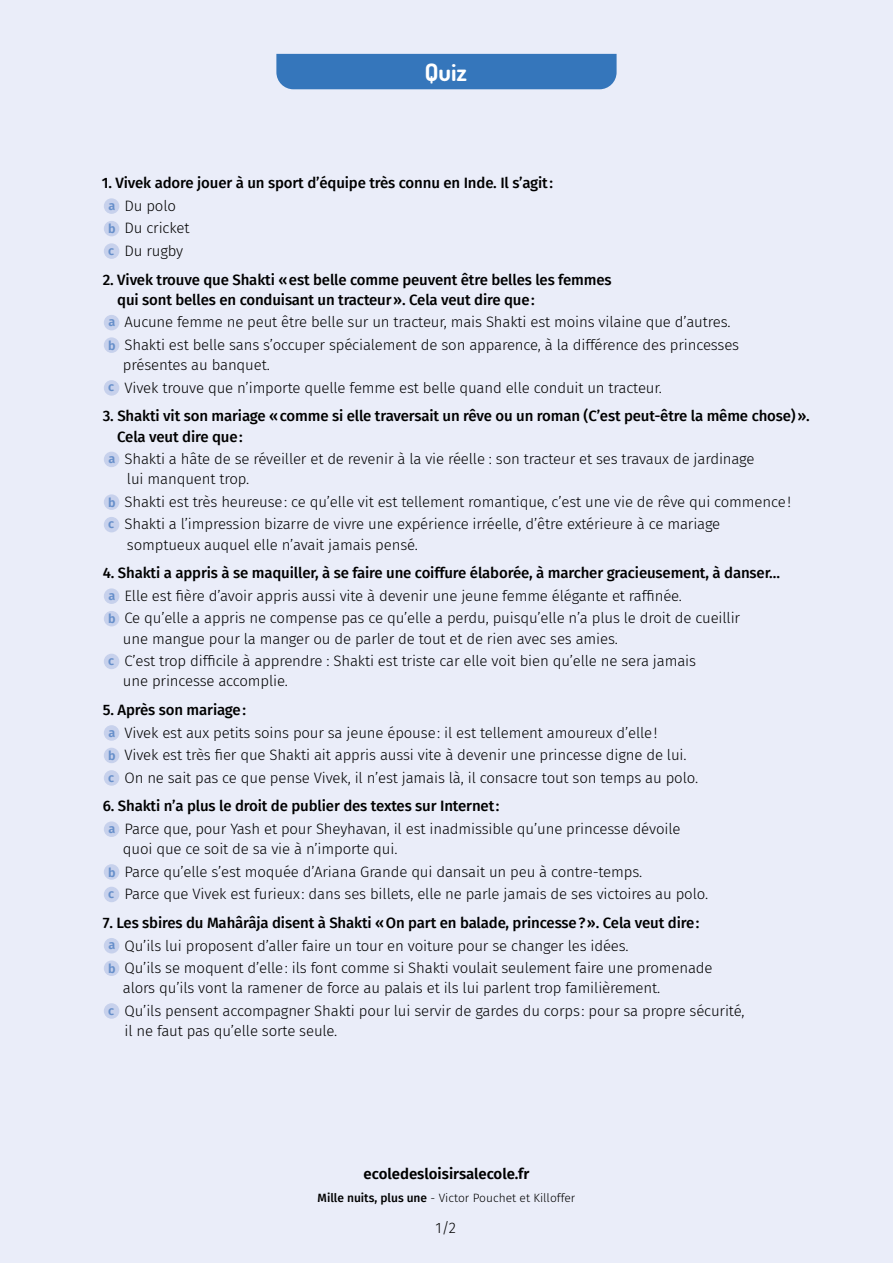
<style>
.page{position:relative;width:893px;height:1263px;background:#eaedf9}
.page>*{position:absolute;margin:0;border:0;box-sizing:border-box;transform-origin:0 0}
.t1{font:700 24px "Dosis";color:#fff}
.t2{font:300 15px/22.5px "Fira Sans";letter-spacing:-.01em;color:#000}
.t3{font:500 15px/22.5px "Fira Sans";letter-spacing:-.01em;color:#000}
.t4{font:600 15px "Fira Sans";color:#000}
.t5{font:300 12px "Fira Sans";color:#000}
.s1{font-weight:600;font-size:12.6px;color:#678fca}
.s2{font-weight:300}
.s3{font-weight:500}
</style>
<div class="page">
<div style="left:276px;top:54px;width:341px;height:35px;background:#3576bb"></div>
<div style="left:104px;top:198px;width:15px;height:16px;background:#c7d1ec;border-radius:50%"></div>
<div style="left:104px;top:221px;width:15px;height:15px;background:#c7d1ec;border-radius:50%"></div>
<div style="left:104px;top:243px;width:15px;height:16px;background:#c7d1ec;border-radius:50%"></div>
<div style="left:104px;top:315px;width:15px;height:15px;background:#c7d1ec;border-radius:50%"></div>
<div style="left:104px;top:337px;width:15px;height:16px;background:#c7d1ec;border-radius:50%"></div>
<div style="left:104px;top:380px;width:15px;height:16px;background:#c7d1ec;border-radius:50%"></div>
<div style="left:104px;top:452px;width:15px;height:15px;background:#c7d1ec;border-radius:50%"></div>
<div style="left:104px;top:494px;width:15px;height:16px;background:#c7d1ec;border-radius:50%"></div>
<div style="left:104px;top:517px;width:15px;height:15px;background:#c7d1ec;border-radius:50%"></div>
<div style="left:104px;top:588px;width:15px;height:16px;background:#c7d1ec;border-radius:50%"></div>
<div style="left:104px;top:611px;width:15px;height:15px;background:#c7d1ec;border-radius:50%"></div>
<div style="left:104px;top:654px;width:15px;height:15px;background:#c7d1ec;border-radius:50%"></div>
<div style="left:104px;top:725px;width:15px;height:16px;background:#c7d1ec;border-radius:50%"></div>
<div style="left:104px;top:748px;width:15px;height:15px;background:#c7d1ec;border-radius:50%"></div>
<div style="left:104px;top:770px;width:15px;height:16px;background:#c7d1ec;border-radius:50%"></div>
<div style="left:104px;top:821px;width:15px;height:16px;background:#c7d1ec;border-radius:50%"></div>
<div style="left:104px;top:864px;width:15px;height:16px;background:#c7d1ec;border-radius:50%"></div>
<div style="left:104px;top:887px;width:15px;height:15px;background:#c7d1ec;border-radius:50%"></div>
<div style="left:104px;top:938px;width:15px;height:15px;background:#c7d1ec;border-radius:50%"></div>
<div style="left:104px;top:960px;width:15px;height:16px;background:#c7d1ec;border-radius:50%"></div>
<div style="left:104px;top:1003px;width:15px;height:16px;background:#c7d1ec;border-radius:50%"></div>
<h1 class="t1" style="left:425px;top:57px;width:44px">Quiz</h1>
<p class="t3" style="left:108px;top:171px;width:446px;text-indent:-6px">1. Vivek adore jouer à un sport d’équipe très connu en Inde. Il s’agit: <span class="s1">a</span> <span class="s2">Du polo<br></span><span class="s1">b</span> <span class="s2">Du cricket<br></span><span class="s1">c</span> <span class="s2">Du rugby</span></p>
<p class="t3" style="left:117px;top:269px;width:496px;line-height:20.2px;text-indent:-14px">2. Vivek trouve que Shakti «est belle comme peuvent être belles les femmes qui sont belles en conduisant un tracteur». Cela veut dire que:</p>
<p class="t2" style="left:108px;top:311px;width:633px"><span class="s1">a</span> Aucune femme ne peut être belle sur un tracteur, mais Shakti est moins vilaine que d’autres. <span class="s1">b</span> Shakti est belle sans s’occuper spécialement de son apparence, à la différence des princesses</p>
<p class="t2" style="left:108px;top:354px;width:555px;text-indent:15px">présentes au banquet.<br><span class="s1">c</span> Vivek trouve que n’importe quelle femme est belle quand elle conduit un tracteur.</p>
<p class="t3" style="left:117px;top:405px;width:694px;line-height:20.2px;text-indent:-14px">3. Shakti vit son mariage «comme si elle traversait un rêve ou un roman (C’est peut-être la même chose)».<br>Cela veut dire que:</p>
<p class="t2" style="left:127px;top:449px;width:629px;line-height:20.2px;text-indent:-19px"><span class="s1">a</span> Shakti a hâte de se réveiller et de revenir à la vie réelle : son tracteur et ses travaux de jardinage lui manquent trop.</p>
<p class="t2" style="left:108px;top:490px;width:684px"><span class="s1">b</span> Shakti est très heureuse: ce qu’elle vit est tellement romantique, c’est une vie de rêve qui commence! <span class="s1">c</span> Shakti a l’impression bizarre de vivre une expérience irréelle, d’être extérieure à ce mariage</p>
<p class="t2" style="left:127px;top:533px;width:293px">somptueux auquel elle n’avait jamais pensé.</p>
<p class="t2" style="left:108px;top:562px;width:674px;text-indent:-5px"><span class="s3">4. Shakti a appris à se maquiller, à se faire une coiffure élaborée, à marcher gracieusement, à danser… </span><span class="s1">a</span> Elle est fière d’avoir appris aussi vite à devenir une jeune femme élégante et raffinée.<br><span class="s1">b</span> Ce qu’elle a appris ne compense pas ce qu’elle a perdu, puisqu’elle n’a plus le droit de cueillir</p>
<p class="t2" style="left:108px;top:627px;width:589px;text-indent:15px">une mangue pour la manger ou de parler de tout et de rien avec ses amies.<br><span class="s1">c</span> C’est trop difficile à apprendre : Shakti est triste car elle voit bien qu’elle ne sera jamais</p>
<p class="t2" style="left:123px;top:670px;width:167px">une princesse accomplie.</p>
<p class="t2" style="left:108px;top:699px;width:591px;text-indent:-5px"><span class="s3">5. Après son mariage:<br></span><span class="s1">a</span> Vivek est aux petits soins pour sa jeune épouse: il est tellement amoureux d’elle!<br><span class="s1">b</span> Vivek est très fier que Shakti ait appris aussi vite à devenir une princesse digne de lui.<br><span class="s1">c</span> On ne sait pas ce que pense Vivek, il n’est jamais là, il consacre tout son temps au polo.</p>
<p class="t2" style="left:108px;top:795px;width:573px;text-indent:-6px"><span class="s3">6. Shakti n’a plus le droit de publier des textes sur Internet:<br></span><span class="s1">a</span> Parce que, pour Yash et pour Sheyhavan, il est inadmissible qu’une princesse dévoile</p>
<p class="t2" style="left:108px;top:838px;width:601px;text-indent:15px">quoi que ce soit de sa vie à n’importe qui.<br><span class="s1">b</span> Parce qu’elle s’est moquée d’Ariana Grande qui dansait un peu à contre-temps.<br><span class="s1">c</span> Parce que Vivek est furieux: dans ses billets, elle ne parle jamais de ses victoires au polo.</p>
<p class="t2" style="left:108px;top:911px;width:606px;text-indent:-5px"><span class="s3">7. Les sbires du Mahârâja disent à Shakti «On part en balade, princesse?». Cela veut dire:<br></span><span class="s1">a</span> Qu’ils lui proposent d’aller faire un tour en voiture pour se changer les idées.<br><span class="s1">b</span> Qu’ils se moquent d’elle: ils font comme si Shakti voulait seulement faire une promenade</p>
<p class="t2" style="left:108px;top:977px;width:638px;text-indent:15px">alors qu’ils vont la ramener de force au palais et ils lui parlent trop familièrement.<br><span class="s1">c</span> Qu’ils pensent accompagner Shakti pour lui servir de gardes du corps: pour sa propre sécurité,</p>
<p class="t2" style="left:124px;top:1019px;width:214px">il ne faut pas qu’elle sorte seule.</p>
<p class="t4" style="left:364px;top:1161px;width:167px">ecoledesloisirsalecole.fr</p>
<p class="t5" style="left:318px;top:1189px;width:259px"><span class="s3">Mille nuits, plus une</span> - Victor Pouchet et Killoffer</p>
<p class="t2" style="left:436px;top:1217px;width:22px">1/2</p>
</div>
